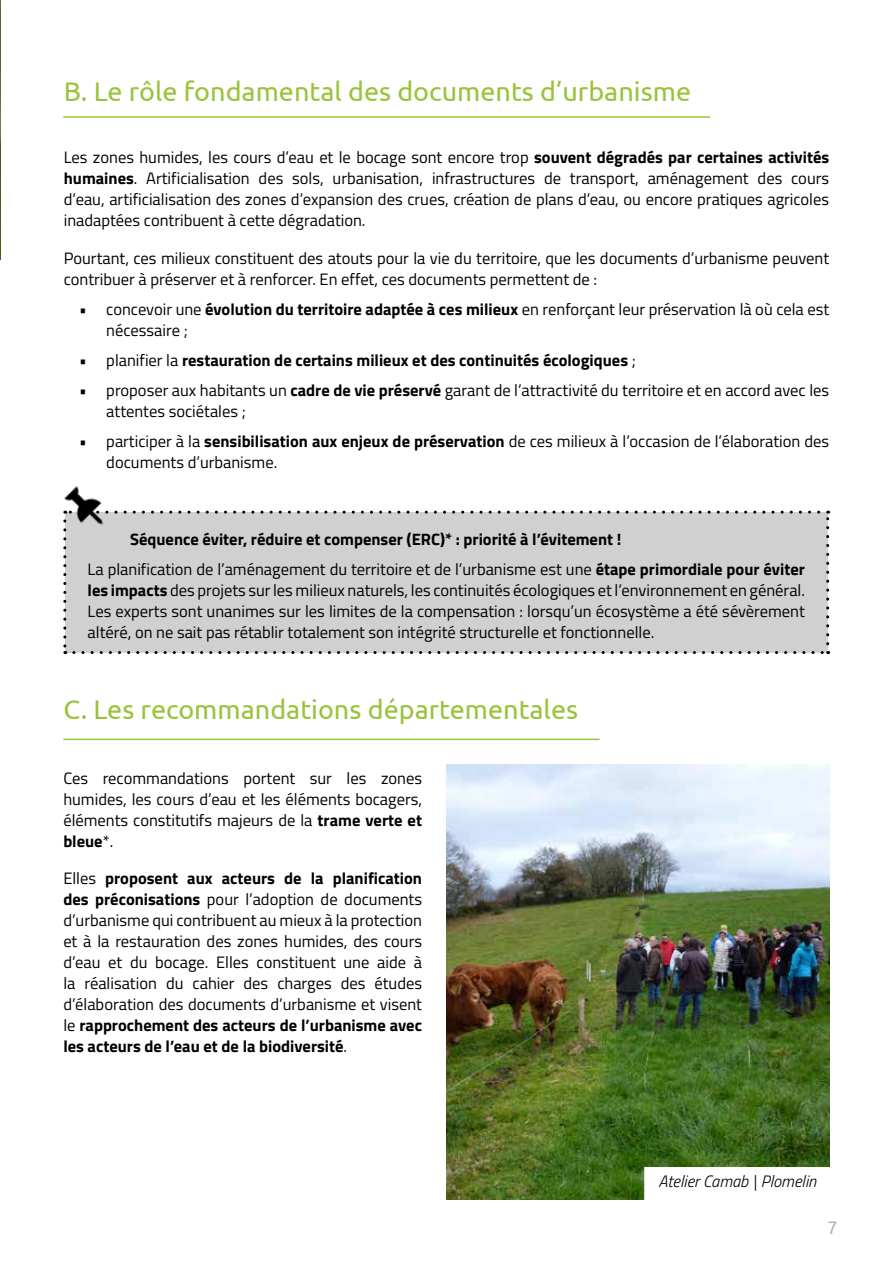
<style>
.page{position:relative;width:893px;height:1263px;background:#fff}
.page>*{position:absolute;margin:0;border:0;box-sizing:border-box;transform-origin:0 0}
.t1{font:27px "Ubuntu";color:#9ac33c}
.t2{font:18px "Ubuntu";color:#b3b2b2}
.t3{font:16.5px/21px "Titillium Web";color:#000;text-align:justify}
.t4{font:700 16.5px/30px "Titillium Web";color:#000}
.t5{font:italic 300 16.5px "Titillium Web";color:#000}
.s1{font-weight:700}
.s2{font-weight:400}
</style>
<div class="page">
<img style="left:0;top:0;width:1px;height:259px">
<hr style="left:63px;top:116px;width:647px;height:2px;background:#9ac33c">
<div style="left:65px;top:512px;width:763px;height:140px;background:#d0d0d0"></div>
<svg style="left:63px;top:529px;width:3px;height:125px"></svg>
<svg style="left:74px;top:651px;width:755px;height:3px"></svg>
<svg style="left:826px;top:511px;width:3px;height:133px"></svg>
<svg style="left:107px;top:511px;width:712px;height:3px"></svg>
<img style="left:63px;top:486px;width:44px;height:43px">
<hr style="left:63px;top:739px;width:537px;height:1px;background:#9ac33c">
<img style="left:446px;top:765px;width:383px;height:434px">
<div style="left:645px;top:1168px;width:184px;height:32px;background:#fff"></div>
<h1 class="t1" style="left:64px;top:75px;width:629px">B. Le rôle fondamental des documents d’urbanisme</h1>
<p class="t3" style="left:64px;top:146px;width:767px">Les zones humides, les cours d’eau et le bocage sont encore trop <span class="s1">souvent dégradés par certaines activités humaines</span>. Artificialisation des sols, urbanisation, infrastructures de transport, aménagement des cours d’eau, artificialisation des zones d’expansion des crues, création de plans d’eau, ou encore pratiques agricoles inadaptées contribuent à cette dégradation.</p>
<p class="t3" style="left:64px;top:247px;width:767px">Pourtant, ces milieux constituent des atouts pour la vie du territoire, que les documents d’urbanisme peuvent contribuer à préserver et à renforcer. En effet, ces documents permettent de :</p>
<p class="t3" style="left:106px;top:298px;width:724px;text-indent:-27px">• concevoir une <span class="s1">évolution du territoire adaptée à ces milieux</span> en renforçant leur préservation là où cela est nécessaire ;</p>
<p class="t4" style="left:79px;top:344px;width:558px"><span class="s2">• planifier la</span> restauration de certains milieux et des continuités écologiques <span class="s2">;</span></p>
<p class="t3" style="left:106px;top:379px;width:724px;text-indent:-27px">• proposer aux habitants un <span class="s1">cadre de vie préservé</span> garant de l’attractivité du territoire et en accord avec les attentes sociétales ;</p>
<p class="t3" style="left:106px;top:430px;width:724px;text-indent:-27px">• participer à la <span class="s1">sensibilisation aux enjeux de préservation</span> de ces milieux à l’occasion de l’élaboration des documents d’urbanisme.</p>
<p class="t4" style="left:88px;top:523px;width:719px;text-indent:43px">Séquence éviter, réduire et compenser (ERC)* : priorité à l’évitement !<br><span class="s2">La planification de l’aménagement du territoire et de l’urbanisme est une</span> étape primordiale pour éviter</p>
<p class="t3" style="left:88px;top:579px;width:719px"><span class="s1">les impacts</span> des projets sur les milieux naturels, les continuités écologiques et l’environnement en général.<br>Les experts sont unanimes sur les limites de la compensation : lorsqu’un écosystème a été sévèrement altéré, on ne sait pas rétablir totalement son intégrité structurelle et fonctionnelle.</p>
<h1 class="t1" style="left:63px;top:693px;width:516px">C. Les recommandations départementales</h1>
<p class="t3" style="left:63px;top:766px;width:360px">Ces recommandations portent sur les zones humides, les cours d’eau et les éléments bocagers, éléments constitutifs majeurs de la <span class="s1">trame verte et bleue</span>*.</p>
<p class="t3" style="left:63px;top:867px;width:360px">Elles <span class="s1">proposent aux acteurs de la planification des préconisations</span> pour l’adoption de documents d’urbanisme qui contribuent au mieux à la protection et à la restauration des zones humides, des cours d’eau et du bocage. Elles constituent une aide à la réalisation du cahier des charges des études d’élaboration des documents d’urbanisme et visent le <span class="s1">rapprochement des acteurs de l’urbanisme avec les acteurs de l’eau et de la biodiversité</span>.</p>
<p class="t5" style="left:658px;top:1169px;width:159px">Atelier Camab | Plomelin</p>
<p class="t2" style="left:827px;top:1217px;width:12px">7</p>
</div>
